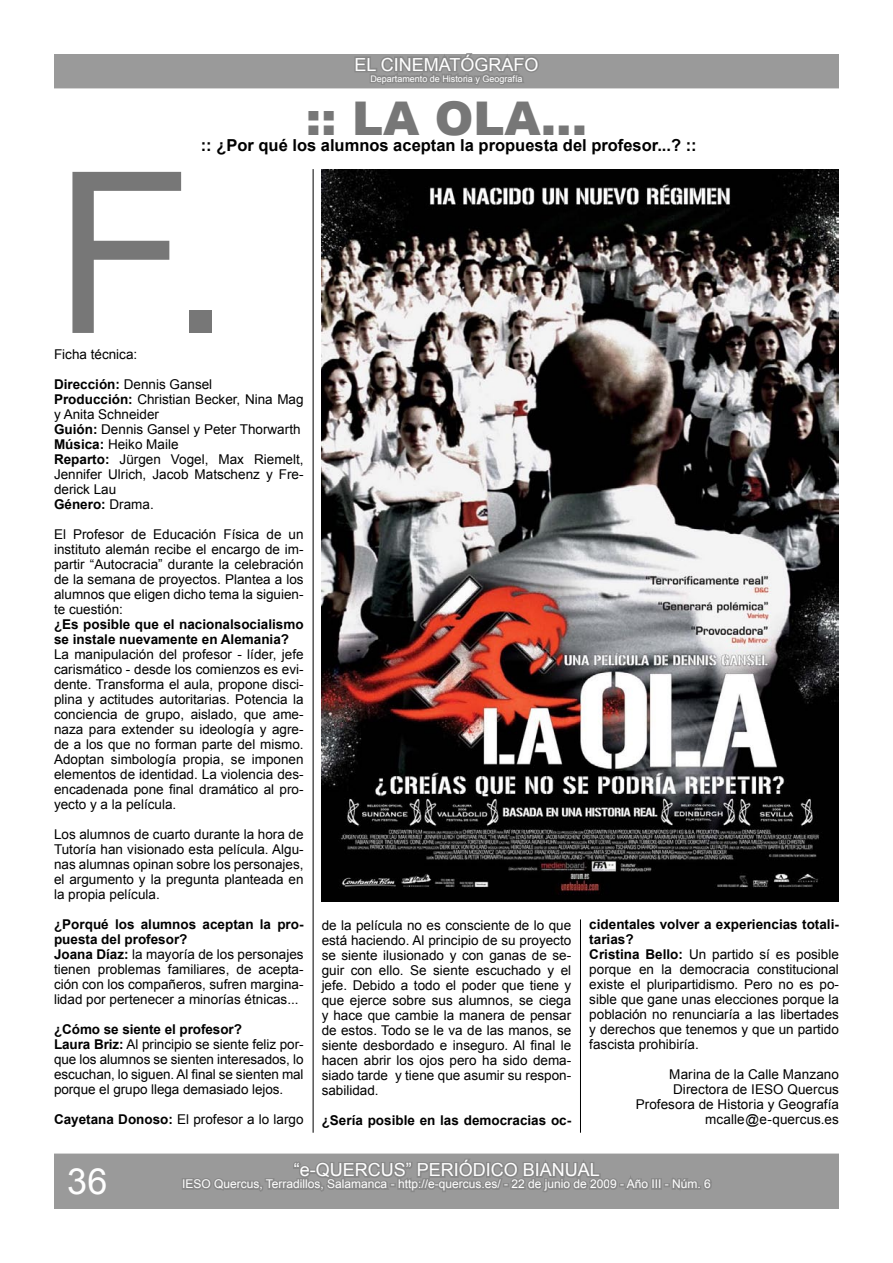
<style>
.page{position:relative;width:893px;height:1263px;background:#fff}
.page>*{position:absolute;margin:0;border:0;box-sizing:border-box;transform-origin:0 0}
.t1{font:225px "Arial";color:#777}
.t2{font:900 46.5px "Arial";color:#777}
.t3{font:36px "Arial";color:#fff}
.t4{font:18px "Arial";color:#fff}
.t5{font:700 16.5px "Arial";color:#000}
.Body_Text{font:13.5px/15px "Arial";color:#000;text-align:justify}
.Body_Text-2{font:700 13.5px/15px "Arial";color:#000}
.t6{font:12px "Arial";color:#fff}
.t7{font:9px "Arial";color:#fff}
.s1{font-weight:700}
.s2{font-weight:400}
</style>
<div class="page">
<div style="left:55px;top:55px;width:783px;height:33px;background:#9a9a9a"></div>
<div style="left:54px;top:54px;width:785px;height:34px;border:2px solid #9a9a9a"></div>
<svg style="left:353px;top:53px;width:188px;height:36px"></svg>
<hr style="left:580px;top:919px;width:1px;height:214px;background:#000">
<hr style="left:313px;top:169px;width:1px;height:964px;background:#000">
<div style="left:55px;top:1154px;width:783px;height:54px;background:#9a9a9a"></div>
<div style="left:54px;top:1153px;width:785px;height:56px;border:2px solid #9a9a9a"></div>
<div style="left:182px;top:1178px;width:4px;height:12px;border:3px solid #888"></div>
<svg style="left:183px;top:1153px;width:469px;height:39px"></svg>
<div style="left:651px;top:1178px;width:4px;height:12px;border:3px solid #888"></div>
<div style="left:654px;top:1178px;width:5px;height:12px;border:3px solid #888"></div>
<div style="left:658px;top:1178px;width:4px;height:12px;border:3px solid #888"></div>
<svg style="left:664px;top:1178px;width:48px;height:12px"></svg>
<img style="left:322px;top:169px;width:517px;height:733px">
<p class="t4" style="left:354px;top:54px;width:186px">EL CINEMATÓGRAFO</p>
<p class="t7" style="left:370px;top:73px;width:154px">Departamento de Historia y Geografía</p>
<p class="t2" style="left:306px;top:92px;width:283px">:: LA OLA...</p>
<p class="t5" style="left:201px;top:136px;width:497px">:: ¿Por qué los alumnos aceptan la propuesta del profesor...? ::</p>
<p class="t1" style="left:54px;top:127px;width:179px">F.</p>
<p class="Body_Text" style="left:54px;top:347px;width:85px">Ficha técnica:</p>
<p class="Body_Text" style="left:54px;top:377px;width:160px"><span class="s1">Dirección:</span> Dennis Gansel</p>
<p class="Body_Text" style="left:54px;top:392px;width:251px"><span class="s1">Producción:</span> Christian Becker, Nina Mag y Anita Schneider</p>
<p class="Body_Text" style="left:54px;top:422px;width:248px"><span class="s1">Guión:</span> Dennis Gansel y Peter Thorwarth</p>
<p class="Body_Text" style="left:54px;top:437px;width:126px"><span class="s1">Música:</span> Heiko Maile</p>
<p class="Body_Text" style="left:54px;top:452px;width:251px"><span class="s1">Reparto:</span> Jürgen Vogel, Max Riemelt, Jennifer Ulrich, Jacob Matschenz y Fre&shy;derick Lau</p>
<p class="Body_Text-2" style="left:54px;top:497px;width:101px">Género: <span class="s2">Drama.</span></p>
<p class="Body_Text" style="left:54px;top:527px;width:251px">El Profesor de Educación Física de un instituto alemán recibe el encargo de im&shy;partir “Autocracia” durante la celebración de la semana de proyectos. Plantea a los alumnos que eligen dicho tema la siguien&shy;te cuestión:</p>
<p class="Body_Text-2" style="left:54px;top:617px;width:251px">¿Es posible que el nacionalsocialismo se instale nuevamente en Alemania?</p>
<p class="Body_Text" style="left:54px;top:647px;width:251px">La manipulación del profesor - líder, jefe carismático - desde los comienzos es evi&shy;dente. Transforma el aula, propone disci&shy;plina y actitudes autoritarias. Potencia la conciencia de grupo, aislado, que ame&shy;naza para extender su ideología y agre&shy;de a los que no forman parte del mismo.<br>Adoptan simbología propia, se imponen elementos de identidad. La violencia des&shy;encadenada pone final dramático al pro&shy;yecto y a la película.</p>
<p class="Body_Text" style="left:54px;top:827px;width:251px">Los alumnos de cuarto durante la hora de Tutoría han visionado esta película. Algu&shy;nas alumnas opinan sobre los personajes, el argumento y la pregunta planteada en la propia película.</p>
<p class="Body_Text-2" style="left:54px;top:917px;width:251px">¿Porqué los alumnos aceptan la pro&shy;puesta del profesor?</p>
<p class="Body_Text" style="left:54px;top:947px;width:251px"><span class="s1">Joana Díaz:</span> la mayoría de los personajes tienen problemas familiares, de acepta&shy;ción con los compañeros, sufren margina&shy;lidad por pertenecer a minorías étnicas...</p>
<p class="Body_Text-2" style="left:54px;top:1022px;width:189px">¿Cómo se siente el profesor?</p>
<p class="Body_Text" style="left:54px;top:1037px;width:251px"><span class="s1">Laura Briz:</span> Al principio se siente feliz por&shy;que los alumnos se sienten interesados, lo escuchan, lo siguen. Al final se sienten mal porque el grupo llega demasiado lejos.</p>
<p class="Body_Text" style="left:54px;top:1112px;width:251px"><span class="s1">Cayetana Donoso:</span> El profesor a lo largo</p>
<p class="Body_Text" style="left:322px;top:917px;width:251px">de la película no es consciente de lo que está haciendo. Al principio de su proyecto se siente ilusionado y con ganas de se&shy;guir con ello. Se siente escuchado y el jefe. Debido a todo el poder que tiene y que ejerce sobre sus alumnos, se ciega y hace que cambie la manera de pensar de estos. Todo se le va de las manos, se siente desbordado e inseguro. Al final le hacen abrir los ojos pero ha sido dema&shy;siado tarde y tiene que asumir su respon&shy;sabilidad.</p>
<p class="Body_Text-2" style="left:322px;top:1112px;width:251px">¿Sería posible en las democracias oc-</p>
<p class="Body_Text-2" style="left:589px;top:917px;width:251px">cidentales volver a experiencias totali&shy;tarias?</p>
<p class="Body_Text" style="left:589px;top:947px;width:251px"><span class="s1">Cristina Bello:</span> Un partido sí es posible porque en la democracia constitucional existe el pluripartidismo. Pero no es po&shy;sible que gane unas elecciones porque la población no renunciaría a las libertades y derechos que tenemos y que un partido fascista prohibiría.</p>
<p class="Body_Text" style="left:669px;top:1067px;width:171px">Marina de la Calle Manzano</p>
<p class="Body_Text" style="left:673px;top:1082px;width:167px">Directora de IESO Quercus</p>
<p class="Body_Text" style="left:636px;top:1097px;width:205px">Profesora de Historia y Geografía</p>
<p class="Body_Text" style="left:705px;top:1112px;width:135px">mcalle@e-quercus.es</p>
<p class="t3" style="left:67px;top:1161px;width:42px">36</p>
<p class="t4" style="left:294px;top:1160px;width:308px">“e-QUERCUS” PERIÓDICO BIANUAL</p>
<p class="t6" style="left:182px;top:1177px;width:530px">IESO Quercus, Terradillos, Salamanca - http://e-quercus.es/ - 22 de junio de 2009 - Año III - Núm. 6</p>
</div>
